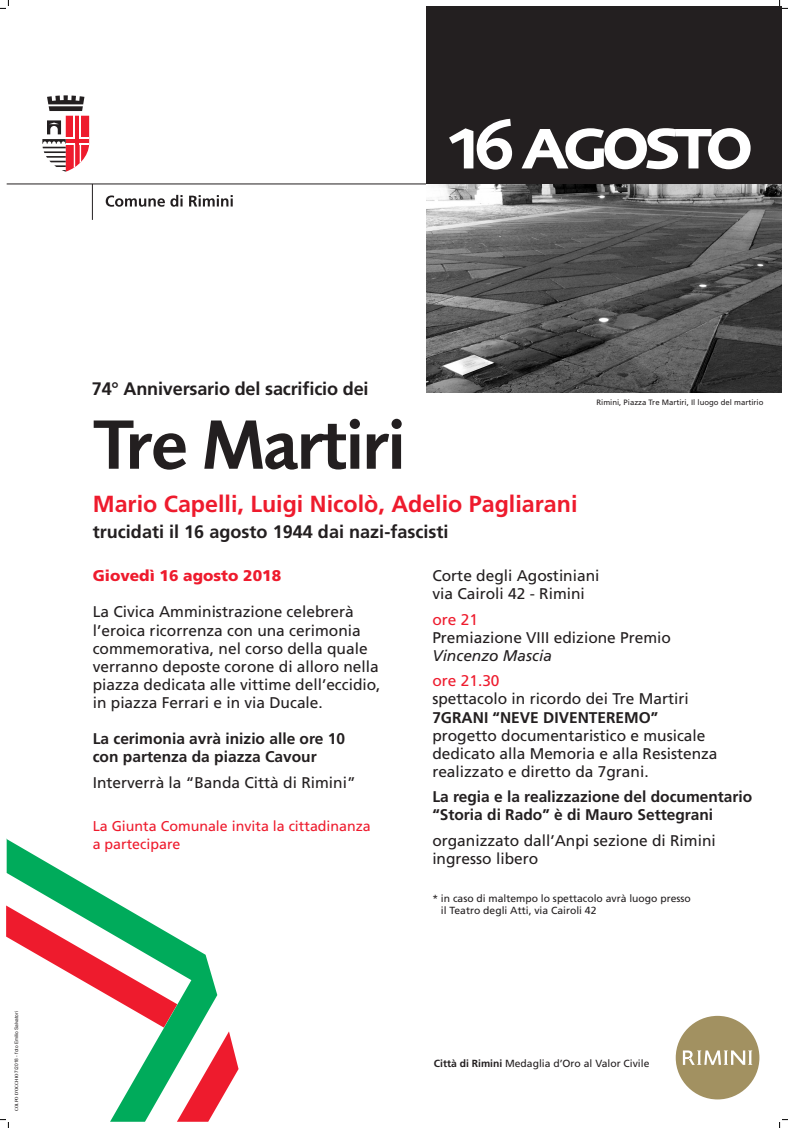
<style>
.page{position:relative;width:788px;height:1128px;background:#fff}
.page>*{position:absolute;margin:0;border:0;box-sizing:border-box;transform-origin:0 0}
.t1{font:700 23.24px "Frutiger LT Std";color:#ee1b2d}
.t2{font:700 18.08px "Frutiger LT Std";color:#231f20}
.t3{font:15.52px/18.1px "Frutiger LT Std";color:#231f20}
.t4{font:700 15.52px/18.1px "Frutiger LT Std";color:#231f20}
.t5{font:900 15.52px "Frutiger LT Std";color:#ee1b2d}
.t6{font:italic 15.52px "Frutiger LT Std";color:#231f20}
.t7{font:15.52px "Frutiger LT Std";color:#ee1b2d}
.t8{font:14.2px/18.1px "Frutiger LT Std";color:#ee1b2d}
.t9{font:10.32px/12.4px "Frutiger LT Std";color:#231f20}
.t10{font:7.76px "Frutiger LT Std";color:#231f20}
.t11{font:4.8px "Arial";color:#231f20}
.s1{font-family:"Peignot LT Std";font-weight:600}
.s2{font-weight:700}
</style>
<div class="page">
<svg style="left:7px;top:839px;width:113px;height:66px"></svg>
<div style="left:676px;top:1016px;width:83px;height:83px;background:#a29161;border-radius:50%"></div>
<svg style="left:683px;top:1050px;width:69px;height:15px"></svg>
<svg style="left:106px;top:195px;width:77px;height:12px"></svg>
<svg style="left:189px;top:195px;width:44px;height:12px"></svg>
<svg style="left:42px;top:95px;width:47px;height:77px"></svg>
<div style="left:426px;top:6px;width:356px;height:178px;background:#231f20"></div>
<svg style="left:449px;top:119px;width:63px;height:51px"></svg>
<svg style="left:521px;top:128px;width:229px;height:41px"></svg>
<hr style="left:92px;top:184px;width:1px;height:36px;background:#231f20">
<hr style="left:7px;top:184px;width:775px;height:1px;background:#231f20">
<svg style="left:94px;top:420px;width:92px;height:50px"></svg>
<svg style="left:204px;top:419px;width:156px;height:51px"></svg>
<svg style="left:367px;top:419px;width:35px;height:50px"></svg>
<img style="left:426px;top:184px;width:356px;height:209px">
<svg style="left:0;top:0;width:9px;height:9px"></svg>
<svg style="left:0;top:905px;width:239px;height:223px"></svg>
<svg style="left:779px;top:0;width:9px;height:9px"></svg>
<svg style="left:779px;top:1119px;width:9px;height:9px"></svg>
<p class="t11" style="left:13px;top:1111px;width:101px;rotate:-90deg"><span class="s1">COLPO D’OCCHIO</span> 7/2018 - foto Emilio Salvatori</p>
<p class="t2" style="left:92px;top:378px;width:278px">74° Anniversario del sacrificio dei</p>
<p class="t10" style="left:596px;top:398px;width:169px">Rimini, Piazza Tre Martiri, Il luogo del martirio</p>
<h1 class="t1" style="left:93px;top:490px;width:486px">Mario Capelli, Luigi Nicolò, Adelio Pagliarani</h1>
<p class="t2" style="left:93px;top:521px;width:357px">trucidati il 16 agosto 1944 dai nazi-fascisti</p>
<p class="t5" style="left:93px;top:566px;width:190px">Giovedì 16 agosto 2018</p>
<p class="t3" style="left:93px;top:603px;width:289px">La Civica Amministrazione celebrerà l’eroica ricorrenza con una cerimonia commemorativa, nel corso della quale verranno deposte corone di alloro nella piazza dedicata alle vittime dell’eccidio, in piazza Ferrari e in via Ducale.</p>
<p class="t4" style="left:93px;top:730px;width:254px">La cerimonia avrà inizio alle ore 10 con partenza da piazza Cavour</p>
<p class="t3" style="left:93px;top:773px;width:264px">Interverrà la “Banda Città di Rimini”</p>
<p class="t8" style="left:93px;top:817px;width:280px">La Giunta Comunale invita la cittadinanza a partecipare</p>
<p class="t3" style="left:432px;top:567px;width:169px">Corte degli Agostiniani via Cairoli 42 - Rimini</p>
<p class="t7" style="left:432px;top:610px;width:47px">ore 21</p>
<p class="t3" style="left:432px;top:629px;width:240px">Premiazione VIII edizione Premio</p>
<p class="t6" style="left:432px;top:647px;width:121px">Vincenzo Mascia</p>
<p class="t7" style="left:432px;top:672px;width:69px">ore 21.30</p>
<p class="t3" style="left:432px;top:690px;width:258px">spettacolo in ricordo dei Tre Martiri</p>
<p class="t4" style="left:432px;top:708px;width:227px">7GRANI “NEVE DIVENTEREMO”</p>
<p class="t3" style="left:432px;top:726px;width:287px">progetto documentaristico e musicale dedicato alla Memoria e alla Resistenza realizzato e diretto da 7grani.</p>
<p class="t4" style="left:432px;top:788px;width:321px">La regia e la realizzazione del documentario “Storia di Rado” è di Mauro Settegrani</p>
<p class="t3" style="left:432px;top:831px;width:285px">organizzato dall’Anpi sezione di Rimini ingresso libero</p>
<p class="t9" style="left:441px;top:892px;width:251px;text-indent:-9px">* in caso di maltempo lo spettacolo avrà luogo presso il Teatro degli Atti, via Cairoli 42</p>
<p class="t9" style="left:434px;top:1058px;width:217px"><span class="s2">Città di Rimini</span> Medaglia d’Oro al Valor Civile</p>
</div>
